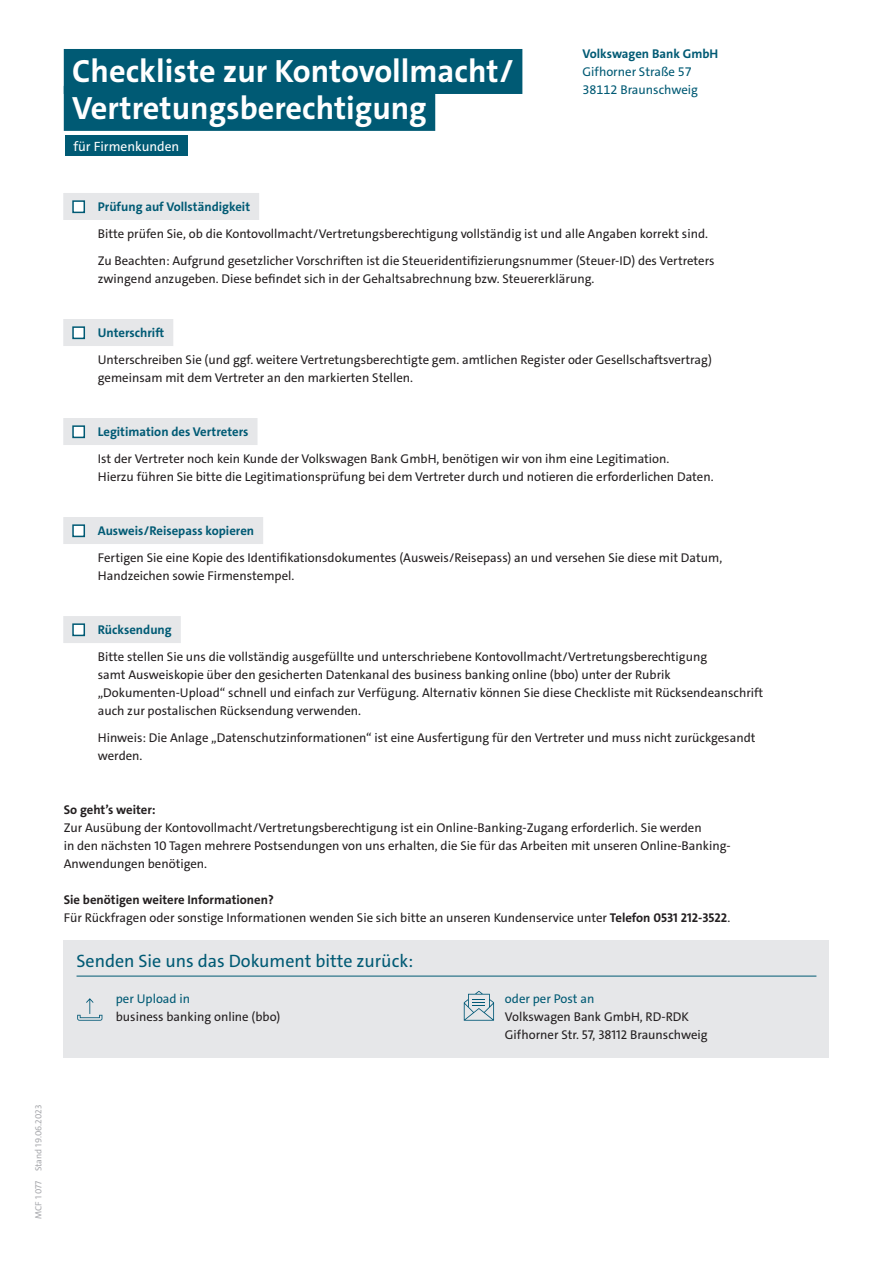
<style>
.page{position:relative;width:893px;height:1263px;background:#fff}
.page>*{position:absolute;margin:0;border:0;box-sizing:border-box;transform-origin:0 0}
.t1{font:700 32.4px/36.9px "VWAG The Sans";color:#fff}
.t2{font:18px "VWAG The Sans";color:#005a74}
.t3{font:13.5px "VWAG The Sans";color:#fff}
.t4{font:12.75px/18px "VWAG The Sans";color:#231f20}
.t5{font:700 12.75px "VWAG The Sans";color:#005a74}
.t6{font:12.75px/18px "VWAG The Sans";color:#005a74}
.t7{font:700 12.75px "VWAG The Sans";color:#231f20}
.t8{font:9px "VWAG The Sans";color:#a8a9ad}
.s1{font-weight:700}
</style>
<div class="page">
<div style="left:65px;top:135px;width:123px;height:21px;background:#005a74"></div>
<div style="left:63px;top:193px;width:196px;height:27px;background:#e6e7e9"></div>
<div style="left:63px;top:319px;width:110px;height:27px;background:#e6e7e9"></div>
<div style="left:63px;top:418px;width:195px;height:27px;background:#e6e7e9"></div>
<div style="left:63px;top:517px;width:200px;height:27px;background:#e6e7e9"></div>
<div style="left:63px;top:616px;width:118px;height:27px;background:#e6e7e9"></div>
<div style="left:72px;top:200px;width:13px;height:13px;background:#fff;border:2px solid #005a74"></div>
<div style="left:72px;top:326px;width:13px;height:13px;background:#fff;border:2px solid #005a74"></div>
<div style="left:72px;top:425px;width:13px;height:13px;background:#fff;border:2px solid #005a74"></div>
<div style="left:72px;top:524px;width:13px;height:13px;background:#fff;border:2px solid #005a74"></div>
<div style="left:72px;top:623px;width:13px;height:13px;background:#fff;border:2px solid #005a74"></div>
<div style="left:64px;top:49px;width:458px;height:45px;background:#005a74"></div>
<div style="left:64px;top:86px;width:371px;height:45px;background:#005a74"></div>
<div style="left:64px;top:940px;width:765px;height:117px;background:#e6e7e9"></div>
<hr style="left:77px;top:976px;width:739px;height:1px;background:#005a74">
<svg style="left:464px;top:991px;width:30px;height:30px"></svg>
<svg style="left:77px;top:998px;width:25px;height:23px"></svg>
<h1 class="t1" style="left:72px;top:53px;width:443px">Checkliste zur Kontovollmacht/<br>Vertretungsberechtigung</h1>
<p class="t3" style="left:74px;top:137px;width:107px">für Firmenkunden</p>
<p class="t5" style="left:583px;top:46px;width:137px">Volkswagen Bank GmbH</p>
<p class="t6" style="left:583px;top:63px;width:117px">Gifhorner Straße 57<br>38112 Braunschweig</p>
<p class="t5" style="left:98px;top:198px;width:154px">Prüfung auf Vollständigkeit</p>
<p class="t4" style="left:98px;top:220px;width:618px;line-height:27px">Bitte prüfen Sie, ob die Kontovollmacht/Vertretungsberechtigung vollständig ist und alle Angaben korrekt sind.<br>Zu Beachten: Aufgrund gesetzlicher Vorschriften ist die Steueridentifizierungsnummer (Steuer-ID) des Vertreters</p>
<p class="t4" style="left:98px;top:270px;width:498px">zwingend anzugeben. Diese befindet sich in der Gehaltsabrechnung bzw. Steuererklärung.</p>
<p class="t5" style="left:98px;top:324px;width:68px">Unterschrift</p>
<p class="t4" style="left:98px;top:351px;width:616px">Unterschreiben Sie (und ggf. weitere Vertretungsberechtigte gem. amtlichen Register oder Gesellschaftsvertrag) gemeinsam mit dem Vertreter an den markierten Stellen.</p>
<p class="t5" style="left:98px;top:423px;width:152px">Legitimation des Vertreters</p>
<p class="t4" style="left:98px;top:450px;width:617px">Ist der Vertreter noch kein Kunde der Volkswagen Bank GmbH, benötigen wir von ihm eine Legitimation.<br>Hierzu führen Sie bitte die Legitimationsprüfung bei dem Vertreter durch und notieren die erforderlichen Daten.</p>
<p class="t5" style="left:98px;top:522px;width:158px">Ausweis/Reisepass kopieren</p>
<p class="t4" style="left:98px;top:549px;width:626px">Fertigen Sie eine Kopie des Identifikationsdokumentes (Ausweis/Reisepass) an und versehen Sie diese mit Datum,<br>Handzeichen sowie Firmenstempel.</p>
<p class="t5" style="left:98px;top:621px;width:76px">Rücksendung</p>
<p class="t4" style="left:98px;top:648px;width:667px">Bitte stellen Sie uns die vollständig ausgefüllte und unterschriebene Kontovollmacht/Vertretungsberechtigung<br>samt Ausweiskopie über den gesicherten Datenkanal des business banking online (bbo) unter der Rubrik „Dokumenten-Upload“ schnell und einfach zur Verfügung. Alternativ können Sie diese Checkliste mit Rücksendeanschrift auch zur postalischen Rücksendung verwenden.</p>
<p class="t4" style="left:98px;top:729px;width:659px">Hinweis: Die Anlage „Datenschutzinformationen“ ist eine Ausfertigung für den Vertreter und muss nicht zurückgesandt werden.</p>
<p class="t7" style="left:64px;top:801px;width:93px">So geht’s weiter:</p>
<p class="t4" style="left:64px;top:819px;width:668px">Zur Ausübung der Kontovollmacht/Vertretungsberechtigung ist ein Online-Banking-Zugang erforderlich. Sie werden<br>in den nächsten 10 Tagen mehrere Postsendungen von uns erhalten, die Sie für das Arbeiten mit unseren Online-Banking-<br>Anwendungen benötigen.</p>
<p class="t4" style="left:64px;top:891px;width:668px"><span class="s1">Sie benötigen weitere Informationen?<br></span>Für Rückfragen oder sonstige Informationen wenden Sie sich bitte an unseren Kundenservice unter <span class="s1">Telefon 0531 212-3522</span>.</p>
<h2 class="t2" style="left:77px;top:949px;width:338px">Senden Sie uns das Dokument bitte zurück:</h2>
<p class="t6" style="left:116px;top:990px;width:76px">per Upload in</p>
<p class="t4" style="left:116px;top:1008px;width:166px">business banking online (bbo)</p>
<p class="t6" style="left:505px;top:990px;width:91px">oder per Post an</p>
<p class="t4" style="left:505px;top:1008px;width:204px">Volkswagen Bank GmbH, RD-RDK<br>Gifhorner Str. 57, 38112 Braunschweig</p>
<p class="t8" style="left:33px;top:1219px;width:116px;rotate:-90deg">MCF 1 077 Stand 19.06.2023</p>
</div>
